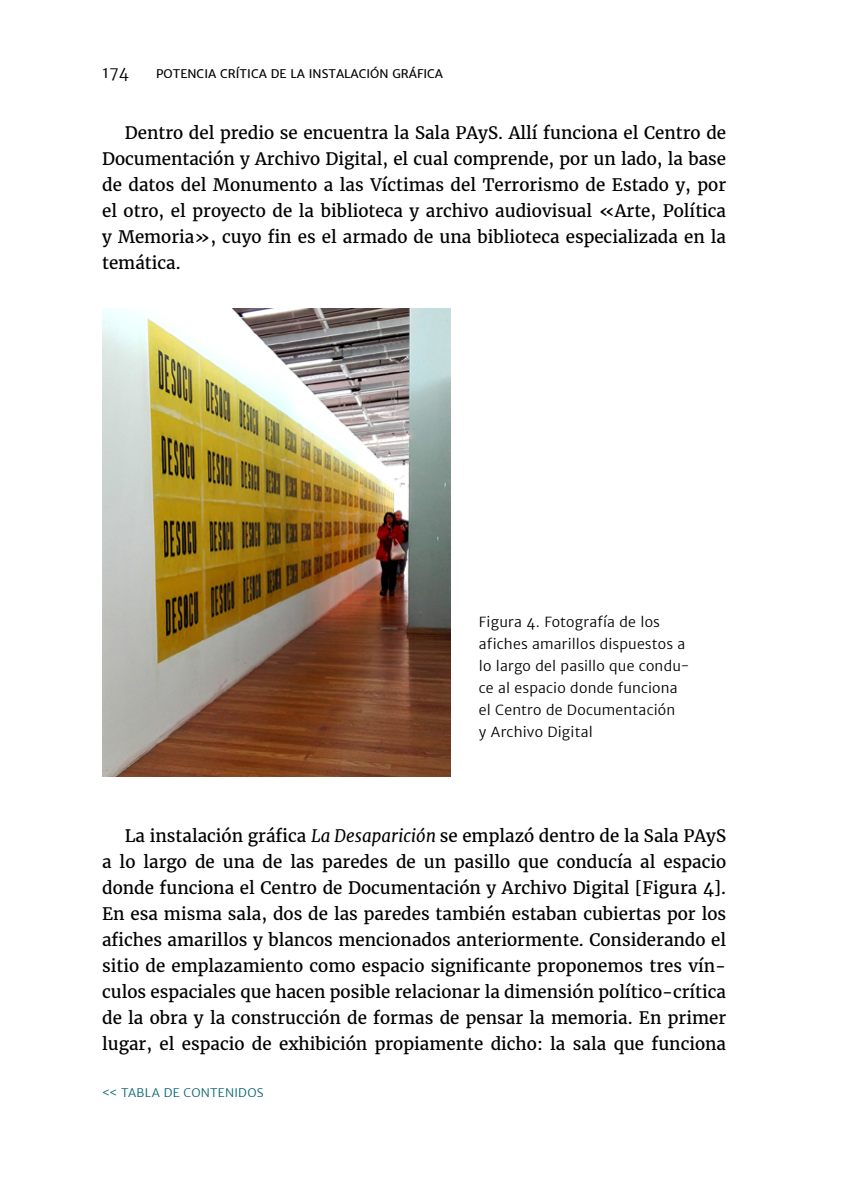
<style>
.page{position:relative;width:851px;height:1191px;background:#fff}
.page>*{position:absolute;margin:0;border:0;box-sizing:border-box;transform-origin:0 0}
.texto{font:17px/26px "Merriweather";color:#000;text-align:justify}
.bibligrafía{font:300 16px "Merriweather Sans";color:#000}
.pie_de_foto{font:300 14px/22px "Merriweather Sans";letter-spacing:.015em;color:#000}
.bibligrafía-2{font:12px "Merriweather Sans";color:#000}
.texto-2{font:300 12px "Merriweather Sans";letter-spacing:.02em;color:#086375}
.s1{font-style:italic}
</style>
<div class="page">
<img style="left:102px;top:309px;width:348px;height:467px">
<p class="bibligrafía" style="left:102px;top:62px;width:29px">174</p>
<p class="bibligrafía-2" style="left:156px;top:66px;width:288px">POTENCIA CRÍTICA DE LA INSTALACIÓN GRÁFICA</p>
<p class="texto" style="left:102px;top:120px;width:625px;text-indent:23px">Dentro del predio se encuentra la Sala PAyS. Allí funciona el Centro de Documentación y Archivo Digital, el cual comprende, por un lado, la base de datos del Monumento a las Víctimas del Terrorismo de Estado y, por el otro, el proyecto de la biblioteca y archivo audiovisual «Arte, Política y Memoria», cuyo fin es el armado de una biblioteca especializada en la temática.</p>
<p class="pie_de_foto" style="left:479px;top:610px;width:212px">Figura 4. Fotografía de los afiches amarillos dispuestos a lo largo del pasillo que condu&shy;ce al espacio donde funciona el Centro de Documentación<br>y Archivo Digital</p>
<p class="texto" style="left:102px;top:822px;width:625px;text-indent:23px">La instalación gráfica <span class="s1">La Desaparición</span> se emplazó dentro de la Sala PAyS a lo largo de una de las paredes de un pasillo que conducía al espacio donde funciona el Centro de Documentación y Archivo Digital [Figura 4].<br>En esa misma sala, dos de las paredes también estaban cubiertas por los afiches amarillos y blancos mencionados anteriormente. Considerando el sitio de emplazamiento como espacio significante proponemos tres vín&shy;culos espaciales que hacen posible relacionar la dimensión político-crítica de la obra y la construcción de formas de pensar la memoria. En primer lugar, el espacio de exhibición propiamente dicho: la sala que funciona</p>
<p class="texto-2" style="left:102px;top:1085px;width:163px">&lt;&lt; TABLA DE CONTENIDOS</p>
</div>
